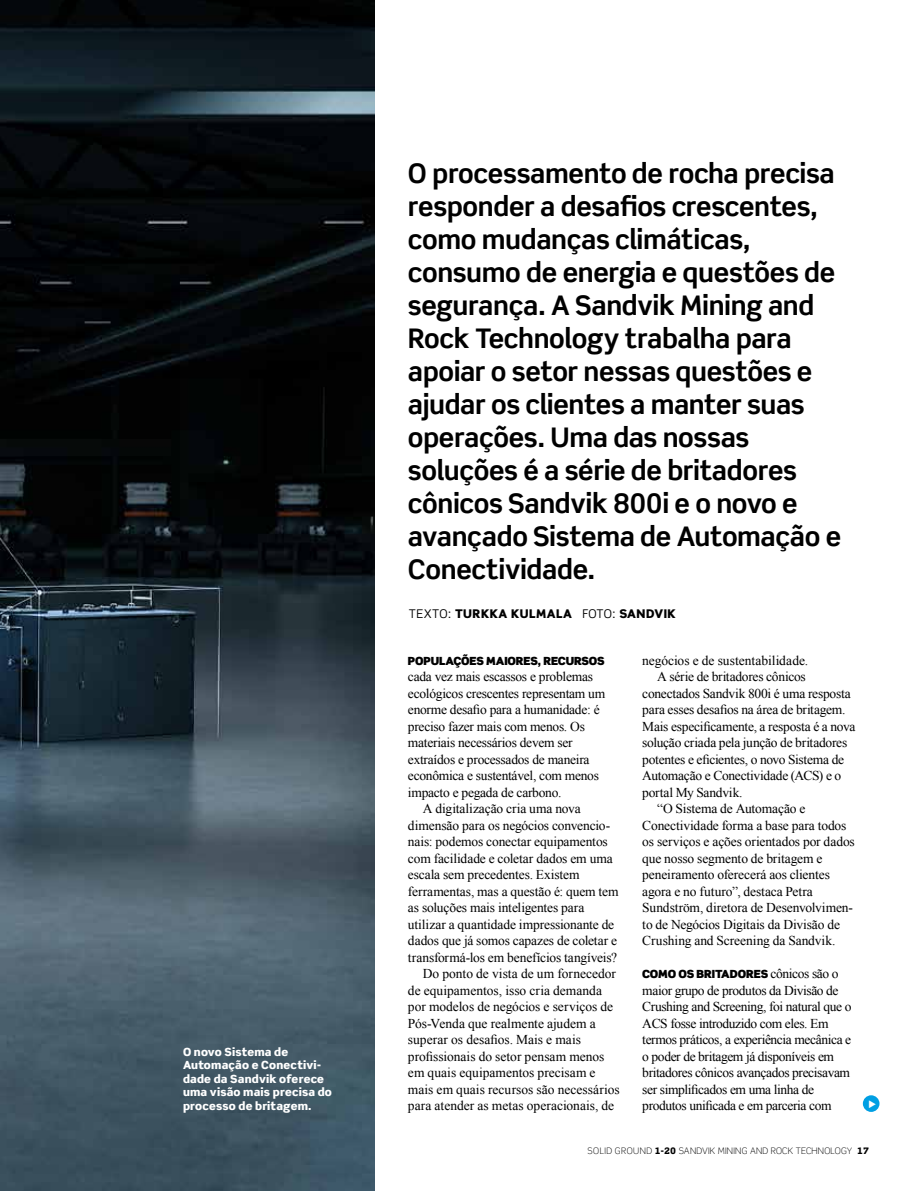
<style>
.page{position:relative;width:915px;height:1191px;background:#fff}
.page>*{position:absolute;margin:0;border:0;box-sizing:border-box;transform-origin:0 0}
.t1{font:700 27px/33px "Scene Pro";letter-spacing:-.015em;color:#000}
.t2{font:13.5px/16.5px "Times New Roman WGL";letter-spacing:-.015em;color:#000}
.t3{font:900 12px "Scene Pro";letter-spacing:.04em;color:#000}
.t4{font:900 11.25px/13.5px "Scene Pro";letter-spacing:.015em;color:#fff}
.t5{font:900 11.25px "Scene Pro";letter-spacing:-.01em;color:#000}
.t6{font:300 9px "Scene Pro";letter-spacing:.025em;color:#000}
.s1{font-weight:400}
.s2{font-family:"Times New Roman WGL";font-weight:400;font-size:13.5px}
.s3{font-weight:900}
</style>
<div class="page">
<img style="left:0;top:0;width:374px;height:1191px">
<div style="left:862px;top:1095px;width:17px;height:17px;background:#009fe3;border-radius:50%"></div>
<p class="t4" style="left:183px;top:1044px;width:150px">O novo Sistema de<br>Automação e Conectivi&shy;dade da Sandvik oferece uma visão mais precisa do processo de britagem.</p>
<p class="t1" style="left:408px;top:156px;width:434px">O processamento de rocha precisa responder a desafios crescentes, como mudanças climáticas, consumo de energia e questões de segurança. A Sandvik Mining and<br>Rock Technology trabalha para apoiar o setor nessas questões e ajudar os clientes a manter suas operações. Uma das nossas soluções é a série de britadores cônicos Sandvik 800i e o novo e avançado Sistema de Automação e<br>Conectividade.</p>
<p class="t3" style="left:409px;top:605px;width:268px"><span class="s1">TEXTO:</span> TURKKA KULMALA <span class="s1">FOTO:</span> SANDVIK</p>
<p class="t5" style="left:408px;top:653px;width:198px">POPULAÇÕES MAIORES, RECURSOS</p>
<p class="t2" style="left:408px;top:668px;width:186px">cada vez mais escassos e problemas</p>
<p class="t2" style="left:408px;top:685px;width:199px">ecológicos crescentes representam um</p>
<p class="t2" style="left:408px;top:701px;width:193px">enorme desafio para a humanidade: é</p>
<p class="t2" style="left:408px;top:718px;width:178px">preciso fazer mais com menos. Os</p>
<p class="t2" style="left:408px;top:734px;width:166px">materiais necessários devem ser</p>
<p class="t2" style="left:408px;top:751px;width:183px">extraídos e processados de maneira</p>
<p class="t2" style="left:408px;top:767px;width:192px">econômica e sustentável, com menos</p>
<p class="t2" style="left:408px;top:784px;width:155px">impacto e pegada de carbono.</p>
<p class="t2" style="left:422px;top:800px;width:159px">A digitalização cria uma nova</p>
<p class="t2" style="left:408px;top:816px;width:204px">dimensão para os negócios convencio-</p>
<p class="t2" style="left:408px;top:833px;width:201px">nais: podemos conectar equipamentos</p>
<p class="t2" style="left:408px;top:849px;width:206px">com facilidade e coletar dados em uma</p>
<p class="t2" style="left:408px;top:866px;width:173px">escala sem precedentes. Existem</p>
<p class="t2" style="left:408px;top:882px;width:212px">ferramentas, mas a questão é: quem tem</p>
<p class="t2" style="left:408px;top:899px;width:178px">as soluções mais inteligentes para</p>
<p class="t2" style="left:408px;top:915px;width:208px">utilizar a quantidade impressionante de</p>
<p class="t2" style="left:408px;top:932px;width:211px">dados que já somos capazes de coletar e</p>
<p class="t2" style="left:408px;top:948px;width:210px">transformá-los em benefícios tangíveis?</p>
<p class="t2" style="left:422px;top:965px;width:195px">Do ponto de vista de um fornecedor</p>
<p class="t2" style="left:408px;top:981px;width:196px">de equipamentos, isso cria demanda</p>
<p class="t2" style="left:408px;top:998px;width:207px">por modelos de negócios e serviços de</p>
<p class="t2" style="left:408px;top:1014px;width:189px">Pós-Venda que realmente ajudem a</p>
<p class="t2" style="left:408px;top:1031px;width:174px">superar os desafios. Mais e mais</p>
<p class="t2" style="left:408px;top:1047px;width:198px">profissionais do setor pensam menos</p>
<p class="t2" style="left:408px;top:1064px;width:189px">em quais equipamentos precisam e</p>
<p class="t2" style="left:408px;top:1080px;width:213px">mais em quais recursos são necessários</p>
<p class="t2" style="left:408px;top:1097px;width:208px">para atender as metas operacionais, de</p>
<p class="t2" style="left:642px;top:651px;width:167px">negócios e de sustentabilidade.</p>
<p class="t2" style="left:657px;top:668px;width:150px">A série de britadores cônicos</p>
<p class="t2" style="left:642px;top:684px;width:210px">conectados Sandvik 800i é uma resposta</p>
<p class="t2" style="left:642px;top:701px;width:204px">para esses desafios na área de britagem.</p>
<p class="t2" style="left:642px;top:717px;width:214px">Mais especificamente, a resposta é a nova</p>
<p class="t2" style="left:642px;top:734px;width:206px">solução criada pela junção de britadores</p>
<p class="t2" style="left:642px;top:750px;width:203px">potentes e eficientes, o novo Sistema de</p>
<p class="t2" style="left:642px;top:767px;width:200px">Automação e Conectividade (ACS) e o</p>
<p class="t2" style="left:642px;top:783px;width:102px">portal My Sandvik.</p>
<p class="t2" style="left:657px;top:800px;width:150px">“O Sistema de Automação e</p>
<p class="t2" style="left:642px;top:816px;width:205px">Conectividade forma a base para todos</p>
<p class="t2" style="left:642px;top:833px;width:214px">os serviços e ações orientados por dados</p>
<p class="t2" style="left:642px;top:849px;width:181px">que nosso segmento de britagem e</p>
<p class="t2" style="left:642px;top:866px;width:189px">peneiramento oferecerá aos clientes</p>
<p class="t2" style="left:642px;top:882px;width:172px">agora e no futuro”, destaca Petra</p>
<p class="t2" style="left:642px;top:899px;width:212px">Sundström, diretora de Desenvolvimen-</p>
<p class="t2" style="left:642px;top:915px;width:199px">to de Negócios Digitais da Divisão de</p>
<p class="t2" style="left:642px;top:932px;width:195px">Crushing and Screening da Sandvik.</p>
<p class="t5" style="left:642px;top:967px;width:198px">COMO OS BRITADORES <span class="s2">cônicos são o</span></p>
<p class="t2" style="left:642px;top:982px;width:211px">maior grupo de produtos da Divisão de Crushing and Screening, foi natural que o ACS fosse introduzido com eles. Em termos práticos, a experiência mecânica e o poder de britagem já disponíveis em britadores cônicos avançados precisavam ser simplificados em uma linha de produtos unificada e em parceria com</p>
<p class="t6" style="left:587px;top:1145px;width:283px">SOLID GROUND <span class="s3">1-20</span> SANDVIK MINING AND ROCK TECHNOLOGY <span class="s3">17</span></p>
</div>
